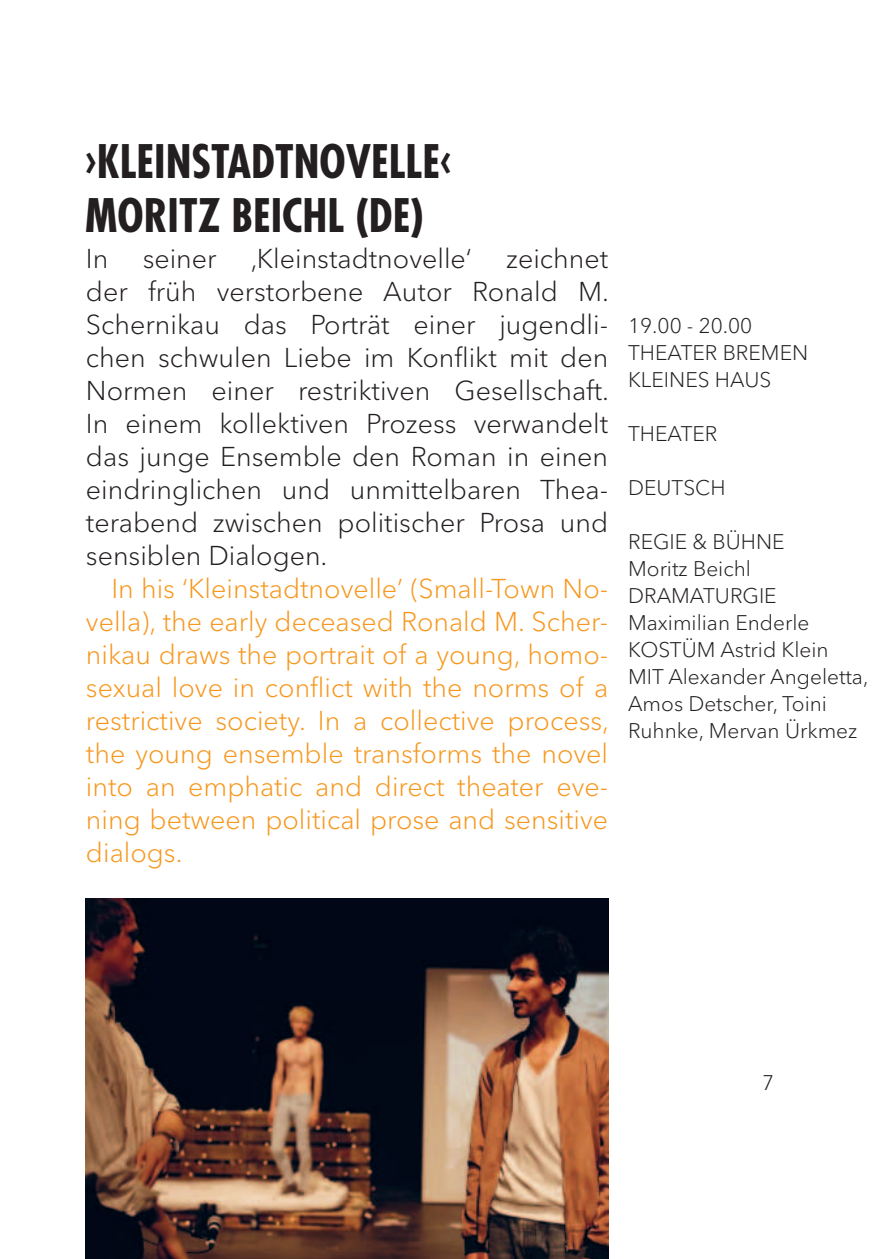
<style>
.page{position:relative;width:893px;height:1259px;background:#fff}
.page>*{position:absolute;margin:0;border:0;box-sizing:border-box;transform-origin:0 0}
.t1{font:700 condensed 45px/54px "Futura Std";color:#231f20}
.t2{font:300 27px/33px "Avenir Next LT Pro";color:#231f20;text-align:justify}
.t3{font:300 27px/33px "Avenir Next LT Pro";color:#f7971d;text-align:justify}
.t4{font:300 21px/27px "Avenir Next LT Pro";color:#231f20}
</style>
<div class="page">
<img style="left:86px;top:899px;width:522px;height:360px">
<h1 class="t1" style="left:85px;top:134px;width:368px">›KLEINSTADTNOVELLE‹<br>MORITZ BEICHL (DE)</h1>
<p class="t2" style="left:86px;top:242px;width:24px">In</p>
<p class="t2" style="left:143px;top:242px;width:75px">seiner</p>
<p class="t2" style="left:251px;top:242px;width:223px">‚Kleinstadtnovelle‘</p>
<p class="t2" style="left:86px;top:242px;width:525px;text-indent:420px">zeichnet der früh verstorbene Autor Ronald M.<br>Schernikau das Porträt einer jugendli&shy;chen schwulen Liebe im Konflikt mit den Normen einer restriktiven Gesellschaft.<br>In einem kollektiven Prozess verwandelt das junge Ensemble den Roman in einen eindringlichen und unmittelbaren Thea&shy;terabend zwischen politischer Prosa und sensiblen Dialogen.</p>
<p class="t3" style="left:86px;top:572px;width:525px;text-indent:26px">In his ‘Kleinstadtnovelle’ (Small-Town No&shy;vella), the early deceased Ronald M. Scher&shy;nikau draws the portrait of a young, homo&shy;sexual love in conflict with the norms of a restrictive society. In a collective process, the young ensemble transforms the novel into an emphatic and direct theater eve&shy;ning between political prose and sensitive dialogs.</p>
<p class="t4" style="left:628px;top:312px;width:182px">19.00 - 20.00<br>THEATER BREMEN<br>KLEINES HAUS</p>
<p class="t4" style="left:628px;top:420px;width:91px">THEATER</p>
<p class="t4" style="left:628px;top:474px;width:99px">DEUTSCH</p>
<p class="t4" style="left:628px;top:528px;width:242px">REGIE &amp; BÜHNE<br>Moritz Beichl<br>DRAMATURGIE<br>Maximilian Enderle<br>KOSTÜM Astrid Klein<br>MIT Alexander Angeletta,<br>Amos Detscher, Toini<br>Ruhnke, Mervan Ürkmez</p>
<p class="t4" style="left:762px;top:1069px;width:14px">7</p>
</div>
